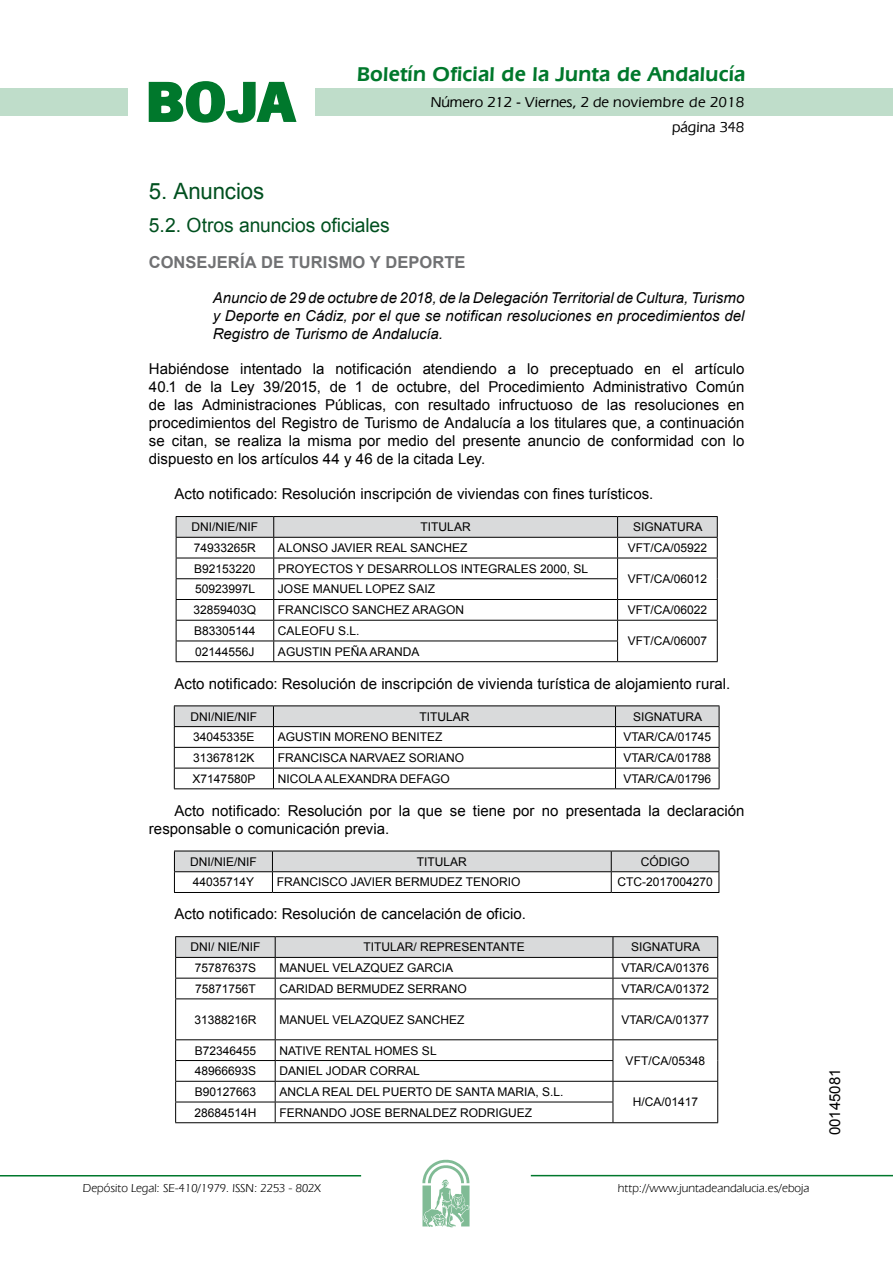
<style>
.page{position:relative;width:893px;height:1263px;background:#fff}
.page>*{position:absolute;margin:0;border:0;box-sizing:border-box;transform-origin:0 0}
.t1{font:700 57.75px "News Got T";color:#00782c;scale:1.14 1}
.t2{font:22.5px "Arial";letter-spacing:-.005em;color:#00501f}
.t3{font:600 21px "Eras IT Cby BT";letter-spacing:.01em;color:#00782c}
.t4{font:19.5px "Arial";letter-spacing:-.005em;color:#00501f}
.t5{font:700 16.5px "Arial";letter-spacing:.005em;color:#707173}
.t6{font:15px/18px "Arial";color:#000;text-align:justify}
.t7{font:italic 15px/18px "Arial";color:#000;text-align:justify}
.t8{font:500 15px/24.5px "Eras IT Cby BT";color:#000;text-align:right}
.t9{font:12px "Arial";color:#000}
.t10{font:12px "Eras IT Cby BT";color:#000}
</style>
<div class="page">
<div style="left:315px;top:88px;width:577px;height:28px;background:#bfddca"></div>
<div style="left:0;top:88px;width:128px;height:28px;background:#bfddca"></div>
<hr style="left:0;top:1175px;width:361px;height:2px;background:#00782c">
<svg style="left:422px;top:1159px;width:47px;height:68px"></svg>
<hr style="left:531px;top:1175px;width:361px;height:1px;background:#00782c">
<svg style="left:148px;top:81px;width:149px;height:42px"></svg>
<hr style="left:176px;top:516px;width:98px;height:1px;background:#000">
<hr style="left:274px;top:516px;width:343px;height:1px;background:#000">
<hr style="left:617px;top:516px;width:100px;height:1px;background:#000">
<svg style="left:176px;top:517px;width:542px;height:144px"></svg>
<hr style="left:176px;top:661px;width:98px;height:1px;background:#000">
<hr style="left:274px;top:661px;width:343px;height:1px;background:#000">
<hr style="left:617px;top:661px;width:100px;height:1px;background:#000">
<svg style="left:174px;top:706px;width:545px;height:82px"></svg>
<hr style="left:174px;top:788px;width:99px;height:1px;background:#000">
<hr style="left:273px;top:788px;width:342px;height:1px;background:#000">
<hr style="left:615px;top:788px;width:104px;height:1px;background:#000">
<svg style="left:174px;top:851px;width:545px;height:41px"></svg>
<hr style="left:174px;top:892px;width:98px;height:1px;background:#000">
<hr style="left:272px;top:892px;width:339px;height:1px;background:#000">
<hr style="left:611px;top:892px;width:108px;height:1px;background:#000">
<hr style="left:175px;top:936px;width:100px;height:1px;background:#000">
<hr style="left:275px;top:936px;width:338px;height:1px;background:#000">
<hr style="left:613px;top:936px;width:105px;height:1px;background:#000">
<svg style="left:175px;top:937px;width:543px;height:62px"></svg>
<hr style="left:175px;top:999px;width:100px;height:1px;background:#000">
<hr style="left:175px;top:999px;width:1px;height:40px;background:#000">
<hr style="left:275px;top:999px;width:338px;height:1px;background:#000">
<hr style="left:275px;top:999px;width:1px;height:40px;background:#000">
<hr style="left:613px;top:999px;width:105px;height:1px;background:#000">
<hr style="left:612px;top:999px;width:1px;height:40px;background:#000">
<hr style="left:717px;top:999px;width:1px;height:40px;background:#000">
<hr style="left:175px;top:1039px;width:100px;height:1px;background:#000">
<hr style="left:275px;top:1039px;width:338px;height:1px;background:#000">
<hr style="left:613px;top:1039px;width:105px;height:1px;background:#000">
<hr style="left:175px;top:1060px;width:100px;height:1px;background:#000">
<hr style="left:275px;top:1060px;width:338px;height:1px;background:#000">
<hr style="left:175px;top:1081px;width:100px;height:1px;background:#000">
<hr style="left:275px;top:1081px;width:338px;height:1px;background:#000">
<hr style="left:613px;top:1081px;width:105px;height:1px;background:#000">
<hr style="left:175px;top:1102px;width:100px;height:1px;background:#000">
<svg style="left:175px;top:1040px;width:1px;height:82px"></svg>
<hr style="left:275px;top:1102px;width:338px;height:1px;background:#000">
<svg style="left:275px;top:1040px;width:1px;height:82px"></svg>
<svg style="left:612px;top:1040px;width:1px;height:82px"></svg>
<svg style="left:717px;top:1040px;width:1px;height:82px"></svg>
<hr style="left:175px;top:1122px;width:100px;height:1px;background:#000">
<hr style="left:275px;top:1122px;width:338px;height:1px;background:#000">
<hr style="left:613px;top:1122px;width:105px;height:1px;background:#000">
<h1 class="t1" style="left:145px;top:68px;width:133px">BOJA</h1>
<h3 class="t3" style="left:357px;top:62px;width:390px">Boletín Oficial de la Junta de Andalucía</h3>
<p class="t8" style="left:430px;top:90px;width:315px">Número 212 - Viernes, 2 de noviembre de 2018 página 348</p>
<h2 class="t2" style="left:149px;top:177px;width:117px">5. Anuncios</h2>
<h3 class="t4" style="left:149px;top:212px;width:242px">5.2. Otros anuncios oficiales</h3>
<h3 class="t5" style="left:149px;top:251px;width:318px">CONSEJERÍA DE TURISMO Y DEPORTE</h3>
<p class="t7" style="left:213px;top:289px;width:533px">Anuncio de 29 de octubre de 2018, de la Delegación Territorial de Cultura, Turismo y Deporte en Cádiz, por el que se notifican resoluciones en procedimientos del Registro de Turismo de Andalucía.</p>
<p class="t6" style="left:149px;top:360px;width:597px">Habiéndose intentado la notificación atendiendo a lo preceptuado en el artículo 40.1 de la Ley 39/2015, de 1 de octubre, del Procedimiento Administrativo Común de las Administraciones Públicas, con resultado infructuoso de las resoluciones en procedimientos del Registro de Turismo de Andalucía a los titulares que, a continuación se citan, se realiza la misma por medio del presente anuncio de conformidad con lo dispuesto en los artículos 44 y 46 de la citada Ley.</p>
<p class="t6" style="left:174px;top:485px;width:480px">Acto notificado: Resolución inscripción de viviendas con fines turísticos.</p>
<p class="t9" style="left:191px;top:519px;width:68px">DNI/NIE/NIF</p>
<p class="t9" style="left:420px;top:519px;width:52px">TITULAR</p>
<p class="t9" style="left:633px;top:519px;width:71px">SIGNATURA</p>
<p class="t9" style="left:194px;top:540px;width:64px">74933265R</p>
<p class="t9" style="left:278px;top:540px;width:191px">ALONSO JAVIER REAL SANCHEZ</p>
<p class="t9" style="left:627px;top:540px;width:81px">VFT/CA/05922</p>
<p class="t9" style="left:194px;top:561px;width:63px">B92153220</p>
<p class="t9" style="left:278px;top:561px;width:312px">PROYECTOS Y DESARROLLOS INTEGRALES 2000, SL</p>
<p class="t9" style="left:627px;top:571px;width:81px">VFT/CA/06012</p>
<p class="t9" style="left:195px;top:581px;width:62px">50923997L</p>
<p class="t9" style="left:278px;top:581px;width:158px">JOSE MANUEL LOPEZ SAIZ</p>
<p class="t9" style="left:193px;top:602px;width:64px">32859403Q</p>
<p class="t9" style="left:278px;top:602px;width:188px">FRANCISCO SANCHEZ ARAGON</p>
<p class="t9" style="left:627px;top:602px;width:81px">VFT/CA/06022</p>
<p class="t9" style="left:194px;top:623px;width:63px">B83305144</p>
<p class="t9" style="left:278px;top:623px;width:83px">CALEOFU S.L.</p>
<p class="t9" style="left:627px;top:633px;width:81px">VFT/CA/06007</p>
<p class="t9" style="left:195px;top:644px;width:61px">02144556J</p>
<p class="t9" style="left:278px;top:644px;width:143px">AGUSTIN PEÑA ARANDA</p>
<p class="t6" style="left:174px;top:674px;width:557px">Acto notificado: Resolución de inscripción de vivienda turística de alojamiento rural.</p>
<p class="t9" style="left:190px;top:709px;width:68px">DNI/NIE/NIF</p>
<p class="t9" style="left:419px;top:709px;width:52px">TITULAR</p>
<p class="t9" style="left:633px;top:709px;width:71px">SIGNATURA</p>
<p class="t9" style="left:193px;top:729px;width:63px">34045335E</p>
<p class="t9" style="left:278px;top:729px;width:166px">AGUSTIN MORENO BENITEZ</p>
<p class="t9" style="left:623px;top:729px;width:89px">VTAR/CA/01745</p>
<p class="t9" style="left:193px;top:750px;width:63px">31367812K</p>
<p class="t9" style="left:278px;top:750px;width:188px">FRANCISCA NARVAEZ SORIANO</p>
<p class="t9" style="left:623px;top:750px;width:89px">VTAR/CA/01788</p>
<p class="t9" style="left:193px;top:771px;width:64px">X7147580P</p>
<p class="t9" style="left:278px;top:771px;width:174px">NICOLA ALEXANDRA DEFAGO</p>
<p class="t9" style="left:623px;top:771px;width:89px">VTAR/CA/01796</p>
<p class="t6" style="left:149px;top:802px;width:597px;text-indent:26px">Acto notificado: Resolución por la que se tiene por no presentada la declaración responsable o comunicación previa.</p>
<p class="t9" style="left:190px;top:854px;width:68px">DNI/NIE/NIF</p>
<p class="t9" style="left:417px;top:854px;width:52px">TITULAR</p>
<p class="t9" style="left:640px;top:854px;width:50px">CÓDIGO</p>
<p class="t9" style="left:193px;top:874px;width:63px">44035714Y</p>
<p class="t9" style="left:277px;top:874px;width:245px">FRANCISCO JAVIER BERMUDEZ TENORIO</p>
<p class="t9" style="left:617px;top:874px;width:97px">CTC-2017004270</p>
<p class="t6" style="left:174px;top:905px;width:353px">Acto notificado: Resolución de cancelación de oficio.</p>
<p class="t9" style="left:190px;top:939px;width:72px">DNI/ NIE/NIF</p>
<p class="t9" style="left:363px;top:939px;width:163px">TITULAR/ REPRESENTANTE</p>
<p class="t9" style="left:631px;top:939px;width:71px">SIGNATURA</p>
<p class="t9" style="left:195px;top:960px;width:63px">75787637S</p>
<p class="t9" style="left:279px;top:960px;width:175px">MANUEL VELAZQUEZ GARCIA</p>
<p class="t9" style="left:621px;top:960px;width:89px">VTAR/CA/01376</p>
<p class="t9" style="left:195px;top:981px;width:62px">75871756T</p>
<p class="t9" style="left:279px;top:981px;width:189px">CARIDAD BERMUDEZ SERRANO</p>
<p class="t9" style="left:621px;top:981px;width:89px">VTAR/CA/01372</p>
<p class="t9" style="left:194px;top:1012px;width:64px">31388216R</p>
<p class="t9" style="left:279px;top:1012px;width:186px">MANUEL VELAZQUEZ SANCHEZ</p>
<p class="t9" style="left:621px;top:1012px;width:89px">VTAR/CA/01377</p>
<p class="t9" style="left:195px;top:1042px;width:63px">B72346455</p>
<p class="t9" style="left:279px;top:1042px;width:159px">NATIVE RENTAL HOMES SL</p>
<p class="t9" style="left:625px;top:1053px;width:81px">VFT/CA/05348</p>
<p class="t9" style="left:195px;top:1063px;width:63px">48966693S</p>
<p class="t9" style="left:279px;top:1063px;width:142px">DANIEL JODAR CORRAL</p>
<p class="t9" style="left:195px;top:1084px;width:63px">B90127663</p>
<p class="t9" style="left:279px;top:1084px;width:285px">ANCLA REAL DEL PUERTO DE SANTA MARIA, S.L.</p>
<p class="t9" style="left:632px;top:1094px;width:67px">H/CA/01417</p>
<p class="t9" style="left:194px;top:1105px;width:64px">28684514H</p>
<p class="t9" style="left:279px;top:1105px;width:254px">FERNANDO JOSE BERNALDEZ RODRIGUEZ</p>
<p class="t10" style="left:83px;top:1181px;width:239px">Depósito Legal: SE-410/1979. ISSN: 2253 - 802X</p>
<p class="t10" style="left:618px;top:1181px;width:193px">http://www.juntadeandalucia.es/eboja</p>
<p class="t6" style="left:826px;top:1135px;width:68px;rotate:-90deg">00145081</p>
</div>
